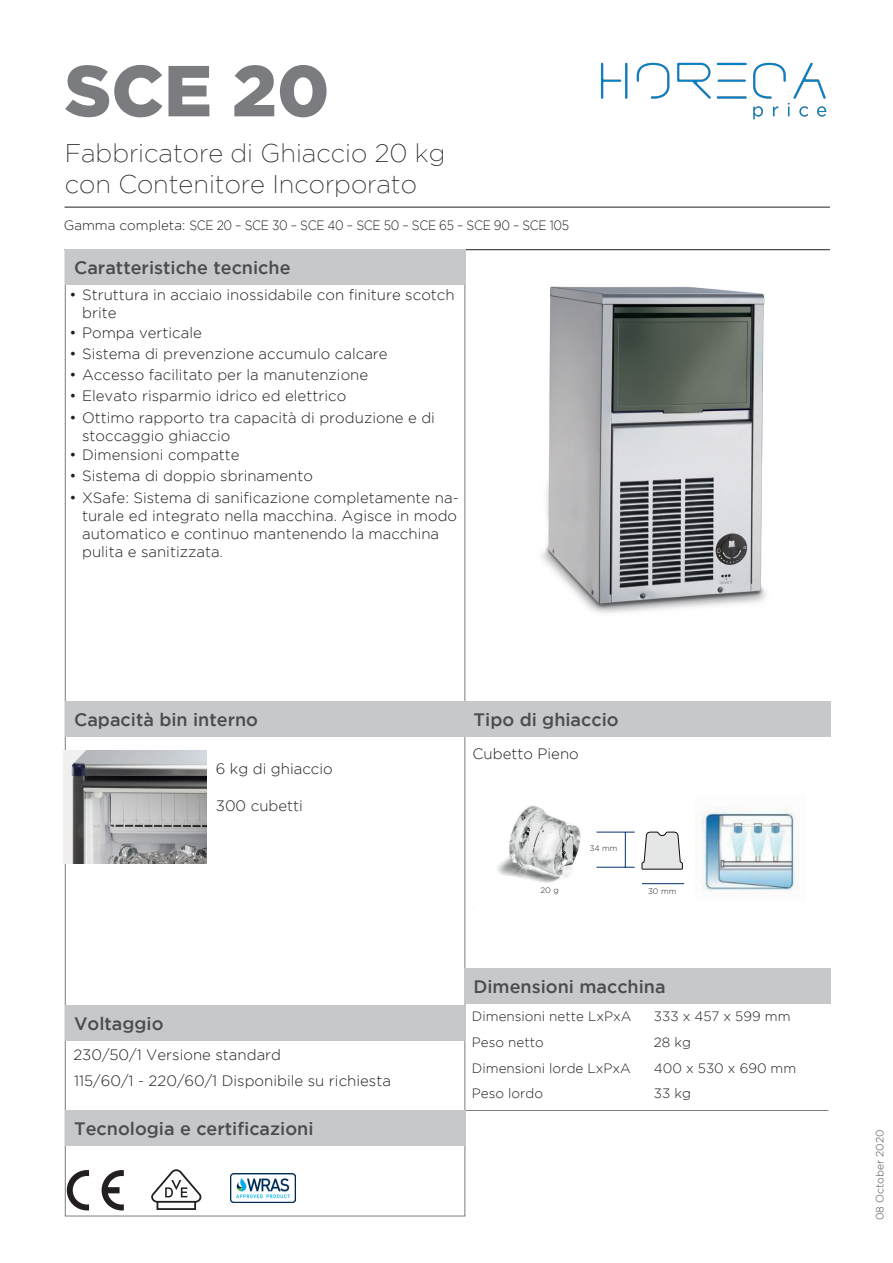
<style>
.page{position:relative;width:893px;height:1263px;background:#fff}
.page>*{position:absolute;margin:0;border:0;box-sizing:border-box;transform-origin:0 0}
.t1{font:900 72px "Gotham";color:#7a7c7f}
.t2{font:200 25.5px "Gotham";color:#231f20}
.t3{font:500 18px "Gotham";color:#4b4c4d}
.t4{font:300 15px/18px "Gotham";color:#231f20}
.t5{font:300 13.5px "Gotham";color:#231f20}
.t6{font:300 13.5px "Gotham";letter-spacing:-.025em;color:#231f20}
.t7{font:300 10.5px "Gotham";color:#4b4c4d}
.t8{font:300 7.95px "Gotham";color:#231f20}
</style>
<div class="page">
<hr style="left:65px;top:249px;width:765px;height:1px;background:#231f20">
<hr style="left:464px;top:1110px;width:364px;height:1px;background:#7a7c7f">
<hr style="left:65px;top:207px;width:765px;height:1px;background:#231f20">
<div style="left:66px;top:702px;width:400px;height:35px;background:#c7c8ca"></div>
<img style="left:64px;top:750px;width:142px;height:113px">
<img style="left:541px;top:286px;width:225px;height:327px">
<img style="left:497px;top:805px;width:127px;height:78px">
<img style="left:702px;top:807px;width:97px;height:84px">
<hr style="left:642px;top:883px;width:42px;height:1px;background:#07316d">
<hr style="left:596px;top:832px;width:39px;height:1px;background:#07316d">
<hr style="left:596px;top:867px;width:39px;height:1px;background:#07316d">
<hr style="left:625px;top:832px;width:1px;height:35px;background:#07316d">
<svg style="left:641px;top:831px;width:42px;height:39px;background:#d6d6d7"></svg>
<div style="left:66px;top:249px;width:400px;height:36px;background:#c7c8ca"></div>
<div style="left:66px;top:1110px;width:400px;height:36px;background:#c7c8ca"></div>
<div style="left:465px;top:968px;width:366px;height:36px;background:#c7c8ca"></div>
<div style="left:465px;top:702px;width:366px;height:35px;background:#c7c8ca"></div>
<div style="left:66px;top:1005px;width:400px;height:36px;background:#c7c8ca"></div>
<svg style="left:102px;top:1170px;width:22px;height:40px"></svg>
<svg style="left:67px;top:1170px;width:22px;height:40px"></svg>
<svg style="left:151px;top:1169px;width:50px;height:41px"></svg>
<img style="left:230px;top:1174px;width:66px;height:28px">
<img style="left:600px;top:62px;width:227px;height:58px">
<p class="t1" style="left:65px;top:49px;width:266px">SCE 20</p>
<p class="t2" style="left:65px;top:139px;width:382px">Fabbricatore di Ghiaccio 20 kg</p>
<p class="t2" style="left:65px;top:170px;width:354px">con Contenitore Incorporato</p>
<p class="t6" style="left:64px;top:218px;width:507px">Gamma completa: SCE 20 – SCE 30 – SCE 40 – SCE 50 – SCE 65 – SCE 90 – SCE 105</p>
<p class="t3" style="left:74px;top:257px;width:218px">Caratteristiche tecniche</p>
<p class="t4" style="left:82px;top:286px;width:374px;text-indent:-13px">• Struttura in acciaio inossidabile con finiture scotch brite</p>
<p class="t4" style="left:69px;top:323px;width:134px">• Pompa verticale</p>
<p class="t4" style="left:69px;top:344px;width:320px">• Sistema di prevenzione accumulo calcare</p>
<p class="t4" style="left:69px;top:366px;width:300px">• Accesso facilitato per la manutenzione</p>
<p class="t4" style="left:69px;top:387px;width:278px">• Elevato risparmio idrico ed elettrico</p>
<p class="t4" style="left:82px;top:408px;width:354px;text-indent:-13px">• Ottimo rapporto tra capacità di produzione e di stoccaggio ghiaccio</p>
<p class="t4" style="left:69px;top:446px;width:172px">• Dimensioni compatte</p>
<p class="t4" style="left:69px;top:467px;width:245px">• Sistema di doppio sbrinamento</p>
<p class="t4" style="left:82px;top:488px;width:378px;text-indent:-13px">• XSafe: Sistema di sanificazione completamente na&shy;turale ed integrato nella macchina. Agisce in modo automatico e continuo mantenendo la macchina pulita e sanitizzata.</p>
<p class="t3" style="left:74px;top:709px;width:185px">Capacità bin interno</p>
<p class="t4" style="left:216px;top:760px;width:118px">6 kg di ghiaccio</p>
<p class="t4" style="left:216px;top:796px;width:89px">300 cubetti</p>
<p class="t3" style="left:74px;top:1013px;width:91px">Voltaggio</p>
<p class="t4" style="left:73px;top:1045px;width:209px">230/50/1 Versione standard</p>
<p class="t4" style="left:74px;top:1072px;width:318px">115/60/1 - 220/60/1 Disponibile su richiesta</p>
<p class="t3" style="left:74px;top:1118px;width:241px">Tecnologia e certificazioni</p>
<p class="t3" style="left:474px;top:709px;width:147px">Tipo di ghiaccio</p>
<p class="t4" style="left:472px;top:745px;width:108px">Cubetto Pieno</p>
<p class="t8" style="left:541px;top:886px;width:20px">20 g</p>
<p class="t8" style="left:590px;top:844px;width:29px">34 mm</p>
<p class="t8" style="left:648px;top:886px;width:30px">30 mm</p>
<p class="t3" style="left:473px;top:976px;width:194px">Dimensioni macchina</p>
<p class="t5" style="left:472px;top:1009px;width:161px">Dimensioni nette LxPxA</p>
<p class="t5" style="left:654px;top:1009px;width:138px">333 x 457 x 599 mm</p>
<p class="t5" style="left:472px;top:1035px;width:73px">Peso netto</p>
<p class="t5" style="left:654px;top:1035px;width:38px">28 kg</p>
<p class="t5" style="left:472px;top:1060px;width:160px">Dimensioni lorde LxPxA</p>
<p class="t5" style="left:654px;top:1060px;width:144px">400 x 530 x 690 mm</p>
<p class="t5" style="left:472px;top:1086px;width:73px">Peso lordo</p>
<p class="t5" style="left:654px;top:1086px;width:38px">33 kg</p>
<p class="t7" style="left:874px;top:1220px;width:92px;rotate:-90deg">08 October 2020</p>
</div>
